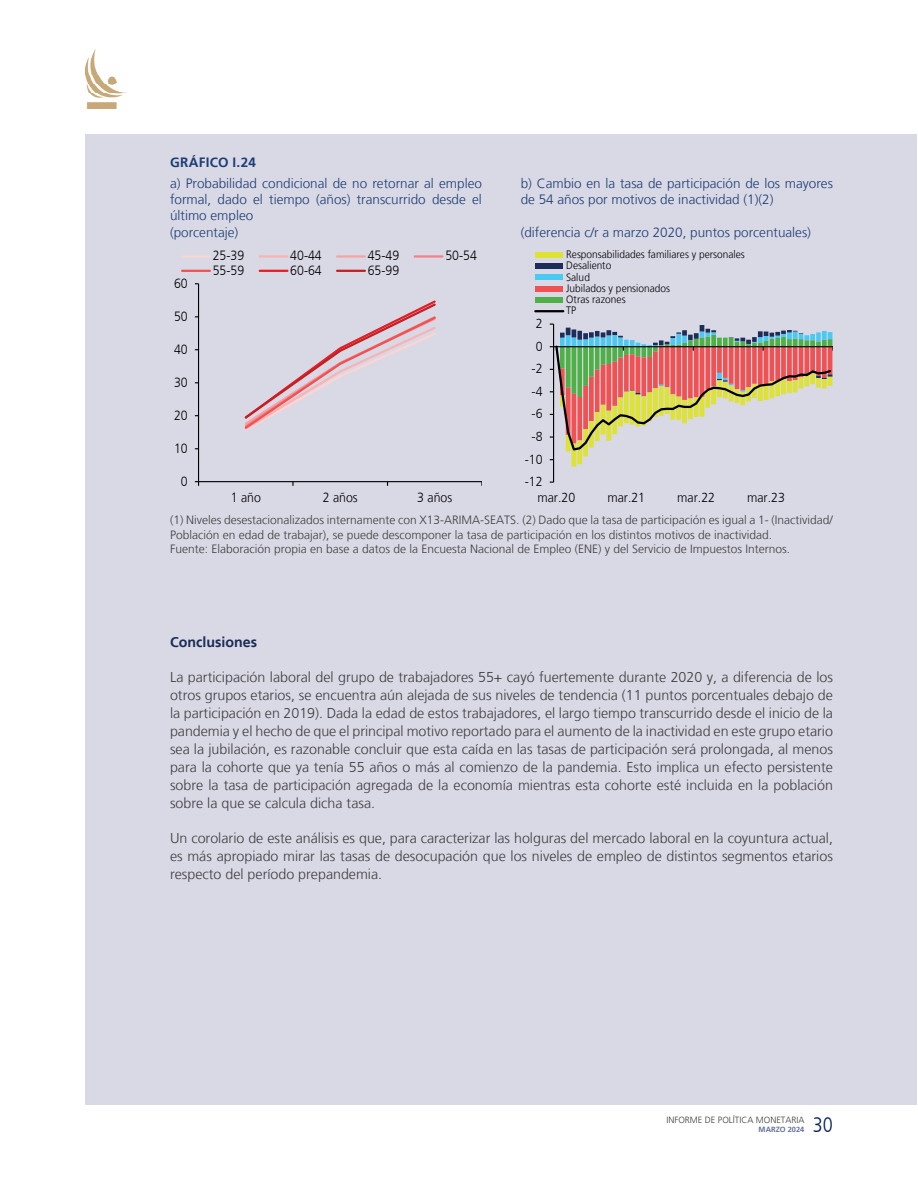
<style>
.page{position:relative;width:918px;height:1188px;background:#fff}
.page>*{position:absolute;margin:0;border:0;box-sizing:border-box;transform-origin:0 0}
.t1{font:300 condensed 21px "Frutiger LT";color:#00205b}
.Texto_recuadro{font:300 14.25px/18px "Frutiger LT";color:#3e3e3f;text-align:justify}
.t2{font:700 14.25px "Frutiger LT";color:#1a2d56}
.Subtítulo_tabla_o_grafico{font:300 13.5px/16.4px "Frutiger LT";color:#1c3e74;text-align:justify}
.t3{font:700 13.5px "Frutiger LT";letter-spacing:.02em;color:#1c3e74}
.t4{font:300 13.35px "Frutiger LT";letter-spacing:-.005em;color:#000001;scale:.92 1}
.t5{font:300 13.2px "Frutiger LT";letter-spacing:-.005em;color:#000001;scale:.94 1}
.Notas_tabla_o_grafico{font:300 12px/14.4px "Frutiger LT";color:#3e3e3f}
.t6{font:300 10.8px/11.2px "Frutiger LT";color:#000001;scale:.94 1}
.t7{font:300 9px "Frutiger LT";color:#3e3e3f}
.t8{font:700 7.5px "Frutiger LT";color:#63709b}
</style>
<div class="page">
<img style="left:85px;top:50px;width:42px;height:59px">
<div style="left:85px;top:134px;width:831px;height:971px;background:#d9d8e5"></div>
<hr style="left:198px;top:284px;width:1px;height:198px;background:#000001">
<hr style="left:199px;top:481px;width:283px;height:1px;background:#000001">
<svg style="left:244px;top:300px;width:192px;height:131px"></svg>
<hr style="left:182px;top:255px;width:28px;height:3px;background:#fbd5d3">
<hr style="left:260px;top:255px;width:27px;height:3px;background:#f8b3b3">
<hr style="left:337px;top:255px;width:28px;height:3px;background:#f7a3a5">
<hr style="left:415px;top:255px;width:27px;height:3px;background:#f38284">
<hr style="left:182px;top:270px;width:28px;height:2px;background:#f05152">
<hr style="left:260px;top:270px;width:27px;height:2px;background:#e71d24">
<hr style="left:337px;top:270px;width:28px;height:2px;background:#c22025">
<hr style="left:553px;top:324px;width:1px;height:158px;background:#000001">
<svg style="left:550px;top:324px;width:283px;height:143px"></svg>
<div style="left:535px;top:252px;width:28px;height:6px;background:#dee232"></div>
<div style="left:535px;top:263px;width:28px;height:6px;background:#1c2d5a"></div>
<div style="left:535px;top:275px;width:28px;height:5px;background:#4ac9f2"></div>
<div style="left:535px;top:286px;width:28px;height:5px;background:#f05152"></div>
<div style="left:535px;top:297px;width:28px;height:6px;background:#4eb047"></div>
<hr style="left:535px;top:310px;width:28px;height:2px;background:#000001">
<p class="t3" style="left:170px;top:154px;width:88px">GRÁFICO I.24</p>
<p class="Subtítulo_tabla_o_grafico" style="left:170px;top:175px;width:313px">a) Probabilidad condicional de no retornar al empleo formal, dado el tiempo (años) transcurrido desde el último empleo</p>
<p class="Subtítulo_tabla_o_grafico" style="left:521px;top:175px;width:314px">b) Cambio en la tasa de participación de los mayores de 54 años por motivos de inactividad (1)(2)</p>
<p class="Subtítulo_tabla_o_grafico" style="left:170px;top:224px;width:70px">(porcentaje)</p>
<p class="Subtítulo_tabla_o_grafico" style="left:521px;top:224px;width:292px">(diferencia c/r a marzo 2020, puntos porcentuales)</p>
<p class="t4" style="left:174px;top:276px;width:16px">60</p>
<p class="t4" style="left:174px;top:309px;width:16px">50</p>
<p class="t4" style="left:174px;top:342px;width:16px">40</p>
<p class="t4" style="left:174px;top:375px;width:16px">30</p>
<p class="t4" style="left:174px;top:408px;width:16px">20</p>
<p class="t4" style="left:174px;top:441px;width:16px">10</p>
<p class="t4" style="left:181px;top:474px;width:9px">0</p>
<p class="t4" style="left:213px;top:248px;width:36px">25-39</p>
<p class="t4" style="left:290px;top:248px;width:36px">40-44</p>
<p class="t4" style="left:368px;top:248px;width:36px">45-49</p>
<p class="t4" style="left:445px;top:248px;width:36px">50-54</p>
<p class="t4" style="left:213px;top:263px;width:36px">55-59</p>
<p class="t4" style="left:290px;top:263px;width:36px">60-64</p>
<p class="t4" style="left:368px;top:263px;width:36px">65-99</p>
<p class="t4" style="left:231px;top:490px;width:34px">1 año</p>
<p class="t4" style="left:323px;top:490px;width:39px">2 años</p>
<p class="t4" style="left:417px;top:490px;width:39px">3 años</p>
<p class="t5" style="left:536px;top:316px;width:9px">2</p>
<p class="t5" style="left:536px;top:339px;width:9px">0</p>
<p class="t5" style="left:532px;top:361px;width:13px">-2</p>
<p class="t5" style="left:532px;top:384px;width:13px">-4</p>
<p class="t5" style="left:532px;top:406px;width:13px">-6</p>
<p class="t5" style="left:532px;top:429px;width:13px">-8</p>
<p class="t5" style="left:525px;top:451px;width:21px">-10</p>
<p class="t5" style="left:525px;top:474px;width:21px">-12</p>
<p class="t6" style="left:566px;top:249px;width:191px">Responsabilidades familiares y personales<br>Desaliento<br>Salud<br>Jubilados y pensionados<br>Otras razones<br>TP</p>
<p class="t5" style="left:538px;top:490px;width:42px">mar.20</p>
<p class="t5" style="left:607px;top:490px;width:42px">mar.21</p>
<p class="t5" style="left:677px;top:490px;width:42px">mar.22</p>
<p class="t5" style="left:747px;top:490px;width:42px">mar.23</p>
<p class="Notas_tabla_o_grafico" style="left:170px;top:513px;width:664px">(1) Niveles desestacionalizados internamente con X13-ARIMA-SEATS. (2) Dado que la tasa de participación es igual a 1- (Inactividad/<br>Población en edad de trabajar), se puede descomponer la tasa de participación en los distintos motivos de inactividad.</p>
<p class="Notas_tabla_o_grafico" style="left:170px;top:542px;width:622px">Fuente: Elaboración propia en base a datos de la Encuesta Nacional de Empleo (ENE) y del Servicio de Impuestos Internos.</p>
<p class="t2" style="left:170px;top:634px;width:89px">Conclusiones</p>
<p class="Texto_recuadro" style="left:170px;top:668px;width:664px">La participación laboral del grupo de trabajadores 55+ cayó fuertemente durante 2020 y, a diferencia de los otros grupos etarios, se encuentra aún alejada de sus niveles de tendencia (11 puntos porcentuales debajo de la participación en 2019). Dada la edad de estos trabajadores, el largo tiempo transcurrido desde el inicio de la pandemia y el hecho de que el principal motivo reportado para el aumento de la inactividad en este grupo etario sea la jubilación, es razonable concluir que esta caída en las tasas de participación será prolongada, al menos para la cohorte que ya tenía 55 años o más al comienzo de la pandemia. Esto implica un efecto persistente sobre la tasa de participación agregada de la economía mientras esta cohorte esté incluida en la población sobre la que se calcula dicha tasa.</p>
<p class="Texto_recuadro" style="left:170px;top:829px;width:664px">Un corolario de este análisis es que, para caracterizar las holguras del mercado laboral en la coyuntura actual, es más apropiado mirar las tasas de desocupación que los niveles de empleo de distintos segmentos etarios respecto del período prepandemia.</p>
<p class="t7" style="left:666px;top:1115px;width:140px">INFORME DE POLÍTICA MONETARIA</p>
<p class="t8" style="left:759px;top:1125px;width:47px">MARZO 2024</p>
<h1 class="t1" style="left:813px;top:1113px;width:22px">30</h1>
</div>
